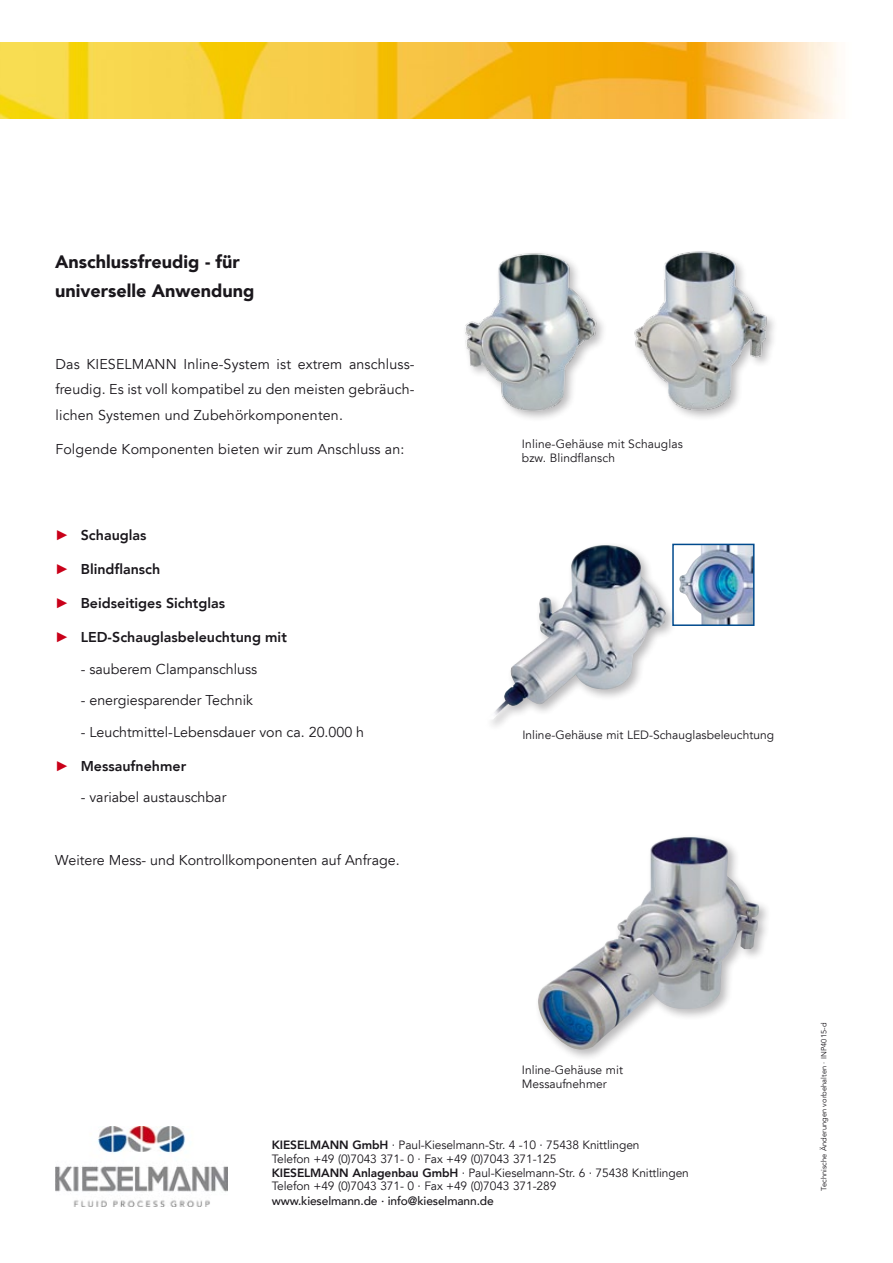
<style>
.page{position:relative;width:893px;height:1263px;background:#fff}
.page>*{position:absolute;margin:0;border:0;box-sizing:border-box;transform-origin:0 0}
.t1{font:900 18px/28.5px "Avenir LT";color:#1a171c}
.t2{font:14.25px/25.7px "Avenir LT";color:#1a171c;text-align:justify}
.t3{font:800 14.25px "Avenir LT";color:#1a171c}
.t4{font:12px/13.8px "Avenir LT";letter-spacing:-.01em;color:#1a171c}
.t5{font:12px/14.4px "Avenir LT";letter-spacing:.01em;color:#1a171c}
.t6{font:500 12px "Avenir LT";letter-spacing:-.01em;color:#1a171c}
.t7{font:7.5px "Avenir LT";letter-spacing:.01em;color:#1a171c}
.s1{font-family:"Arial";font-weight:400;color:#c90019}
.s2{font-weight:800}
</style>
<div class="page">
<img style="left:0;top:42px;width:839px;height:77px">
<img style="left:55px;top:1126px;width:173px;height:81px">
<img style="left:634px;top:251px;width:140px;height:167px">
<img style="left:465px;top:253px;width:139px;height:166px">
<div style="left:535px;top:833px;width:236px;height:229px;background:#1a171c;opacity:.3"></div>
<img style="left:537px;top:837px;width:222px;height:212px">
<img style="left:494px;top:545px;width:172px;height:174px">
<img style="left:679px;top:547px;width:72px;height:76px">
<div style="left:672px;top:544px;width:82px;height:82px;border:2px solid #004a8d"></div>
<p class="t1" style="left:55px;top:248px;width:201px">Anschlussfreudig - für universelle Anwendung</p>
<p class="t2" style="left:55px;top:351px;width:361px;text-indent:128px">Inline-System ist extrem anschluss&shy;freudig. Es ist voll kompatibel zu den meisten gebräuch&shy;lichen Systemen und Zubehörkomponenten.</p>
<p class="t2" style="left:55px;top:437px;width:351px">Folgende Komponenten bieten wir zum Anschluss an:</p>
<p class="t2" style="left:55px;top:351px;width:110px">Das Ki eselmann</p>
<p class="t3" style="left:55px;top:526px;width:93px"><span class="s1">►</span> Schauglas</p>
<p class="t3" style="left:55px;top:560px;width:106px"><span class="s1">►</span> Blindflansch</p>
<p class="t3" style="left:55px;top:595px;width:171px"><span class="s1">►</span> Beidseitiges Sichtglas</p>
<p class="t3" style="left:55px;top:629px;width:233px"><span class="s1">►</span> LED-Schauglasbeleuchtung mit</p>
<p class="t2" style="left:81px;top:656px;width:178px">- sauberem Clampanschluss</p>
<p class="t2" style="left:81px;top:688px;width:174px">- energiesparender Technik</p>
<p class="t2" style="left:81px;top:719px;width:285px">- Leuchtmittel-Lebensdauer von ca. 20.000 h</p>
<p class="t3" style="left:55px;top:757px;width:133px"><span class="s1">►</span> Messaufnehmer</p>
<p class="t2" style="left:81px;top:785px;width:147px">- variabel austauschbar</p>
<p class="t2" style="left:55px;top:848px;width:346px">Weitere M ess- und Kontrollkomponenten auf Anfrage.</p>
<p class="t5" style="left:522px;top:437px;width:162px">Inline-Gehäuse mit Schauglas bzw. Blindflansch</p>
<p class="t4" style="left:522px;top:728px;width:253px">Inline-Gehäuse mit LED-Schauglasbeleuchtung</p>
<p class="t4" style="left:522px;top:1063px;width:103px;line-height:14.4px">Inline-Gehäuse mit<br>Messaufnehmer</p>
<p class="t4" style="left:272px;top:1138px;width:419px"><span class="s2">KIESELMANN GmbH</span> · Paul-Kieselmann-Str. 4 -10 · 75438 Knittlingen<br>Telefon +49 (0)7043 371- 0 · Fax +49 (0)7043 371-125<br><span class="s2">KIESELMANN Anlagenbau GmbH</span> · Paul-Kieselmann-Str. 6 · 75438 Knittlingen Telefon +49 (0)7043 371- 0 · Fax +49 (0)7043 371-289</p>
<p class="t6" style="left:272px;top:1193px;width:224px">www.kieselmann.de · info@kieselmann.de</p>
<p class="t7" style="left:819px;top:1191px;width:169px;rotate:-90deg">Technische Änderungen vorbehalten · INP4015-d</p>
</div>
